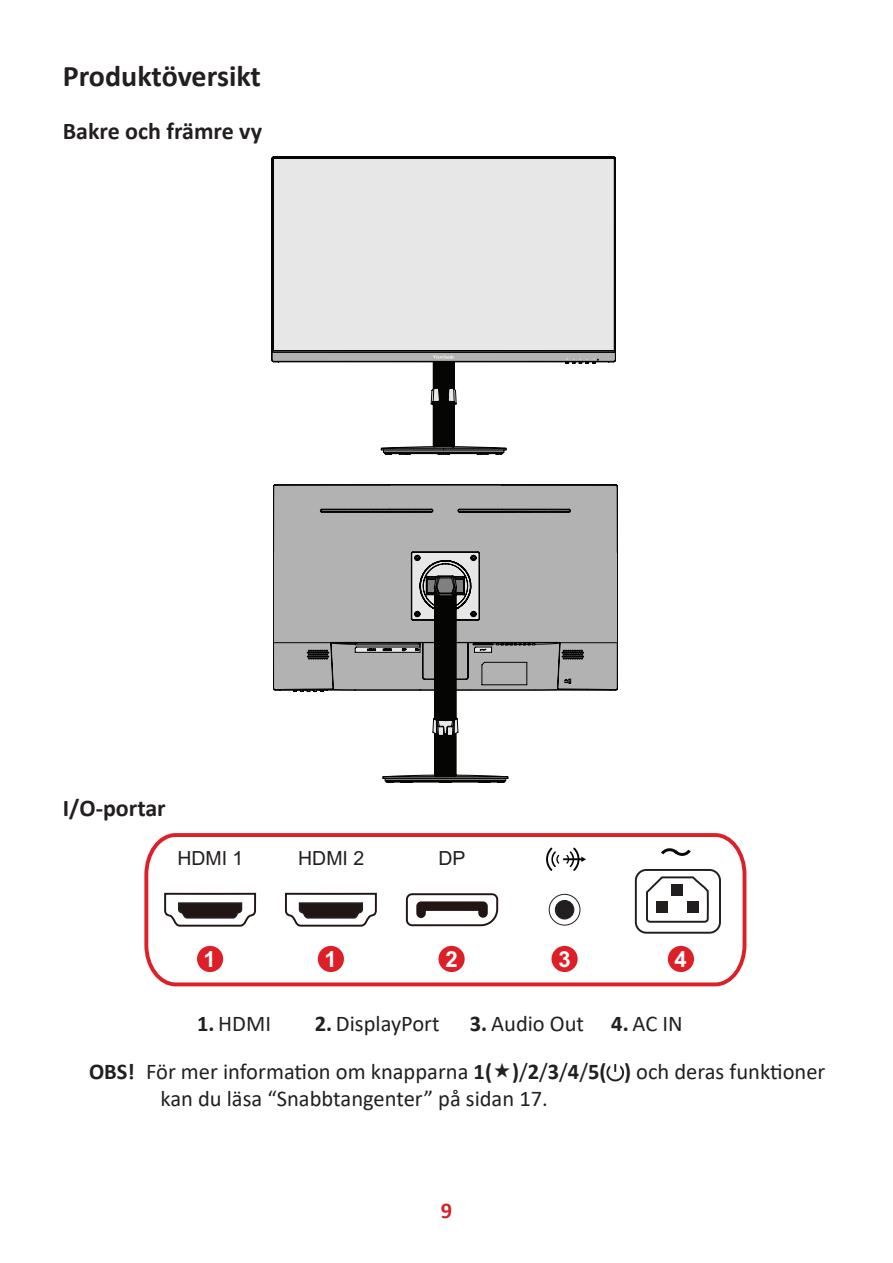
<style>
.page{position:relative;width:893px;height:1263px;background:#fff}
.page>*{position:absolute;margin:0;border:0;box-sizing:border-box;transform-origin:0 0}
.t1{font:700 30px "Calibri";color:#231f20}
.t2{font:700 24px "Calibri";color:#231f20}
.t3{font:22.5px/48.3px "Calibri";color:#231f20}
.t4{font:700 22.5px "Calibri";color:#d1232a}
.t5{font:700 22.05px "Arial";color:#fff}
.t6{font:19.5px "Arial";color:#231f20}
.s1{font-weight:700}
</style>
<div class="page">
<svg style="left:272px;top:157px;width:344px;height:294px"></svg>
<svg style="left:381px;top:355px;width:125px;height:100px"></svg>
<svg style="left:566px;top:358px;width:32px;height:5px"></svg>
<svg style="left:273px;top:485px;width:345px;height:207px;background:#a8a8a8"></svg>
<svg style="left:294px;top:509px;width:276px;height:274px"></svg>
<svg style="left:144px;top:833px;width:602px;height:153px"></svg>
<svg style="left:645px;top:875px;width:65px;height:49px"></svg>
<div style="left:656px;top:901px;width:11px;height:12px;background:#211e1e"></div>
<div style="left:687px;top:901px;width:11px;height:12px;background:#211e1e"></div>
<div style="left:671px;top:884px;width:12px;height:12px;background:#211e1e"></div>
<svg style="left:659px;top:847px;width:33px;height:9px"></svg>
<div style="left:635px;top:869px;width:86px;height:65px;border:2px solid #211e1e;border-radius:11px"></div>
<div style="left:197px;top:946px;width:26px;height:26px;background:#dd1f28;border-radius:50%"></div>
<div style="left:318px;top:946px;width:26px;height:26px;background:#dd1f28;border-radius:50%"></div>
<div style="left:438px;top:946px;width:27px;height:26px;background:#dd1f28;border-radius:50%"></div>
<div style="left:551px;top:946px;width:27px;height:26px;background:#dd1f28;border-radius:50%"></div>
<div style="left:668px;top:946px;width:26px;height:26px;background:#dd1f28;border-radius:50%"></div>
<svg style="left:546px;top:847px;width:13px;height:24px"></svg>
<hr style="left:563px;top:858px;width:20px;height:2px;background:#050504">
<svg style="left:566px;top:847px;width:20px;height:24px"></svg>
<svg style="left:549px;top:894px;width:31px;height:31px"></svg>
<div style="left:549px;top:894px;width:31px;height:32px;border:1px solid #231f20;border-radius:50%"></div>
<div style="left:555px;top:900px;width:19px;height:19px;background:#231f20;border-radius:50%"></div>
<div style="left:555px;top:900px;width:19px;height:19px;border:1px solid #231f20;border-radius:50%"></div>
<svg style="left:164px;top:893px;width:92px;height:34px"></svg>
<svg style="left:285px;top:893px;width:92px;height:34px"></svg>
<svg style="left:406px;top:893px;width:92px;height:33px"></svg>
<svg style="left:606px;top:1064px;width:18px;height:17px"></svg>
<h1 class="t1" style="left:63px;top:55px;width:200px">Produktöversikt</h1>
<p class="t2" style="left:63px;top:114px;width:201px">Bakre och främre vy</p>
<p class="t2" style="left:63px;top:791px;width:105px">I/O-portar</p>
<p class="t6" style="left:177px;top:845px;width:68px">HDMI 1</p>
<p class="t6" style="left:298px;top:845px;width:68px">HDMI 2</p>
<p class="t6" style="left:438px;top:845px;width:29px">DP</p>
<p class="t5" style="left:204px;top:943px;width:14px">1</p>
<p class="t5" style="left:324px;top:943px;width:14px">1</p>
<p class="t5" style="left:446px;top:943px;width:14px">2</p>
<p class="t5" style="left:559px;top:943px;width:14px">3</p>
<p class="t5" style="left:674px;top:943px;width:14px">4</p>
<p class="t3" style="left:197px;top:999px;width:76px"><span class="s1">1.</span> HDMI</p>
<p class="t3" style="left:315px;top:999px;width:127px"><span class="s1">2.</span> DisplayPort</p>
<p class="t3" style="left:89px;top:999px;width:738px;text-indent:381px"><span class="s1">3.</span> Audio Out <span class="s1">4.</span> AC IN<br><span class="s1">OBS!</span> För mer information om knapparna <span class="s1">1( )</span>/<span class="s1">2</span>/<span class="s1">3</span>/<span class="s1">4</span>/<span class="s1">5( )</span> och deras funktioner</p>
<p class="t3" style="left:161px;top:1074px;width:389px">kan du läsa “Snabbtangenter” på sidan 17.</p>
<p class="t4" style="left:441px;top:1194px;width:13px">9</p>
</div>
